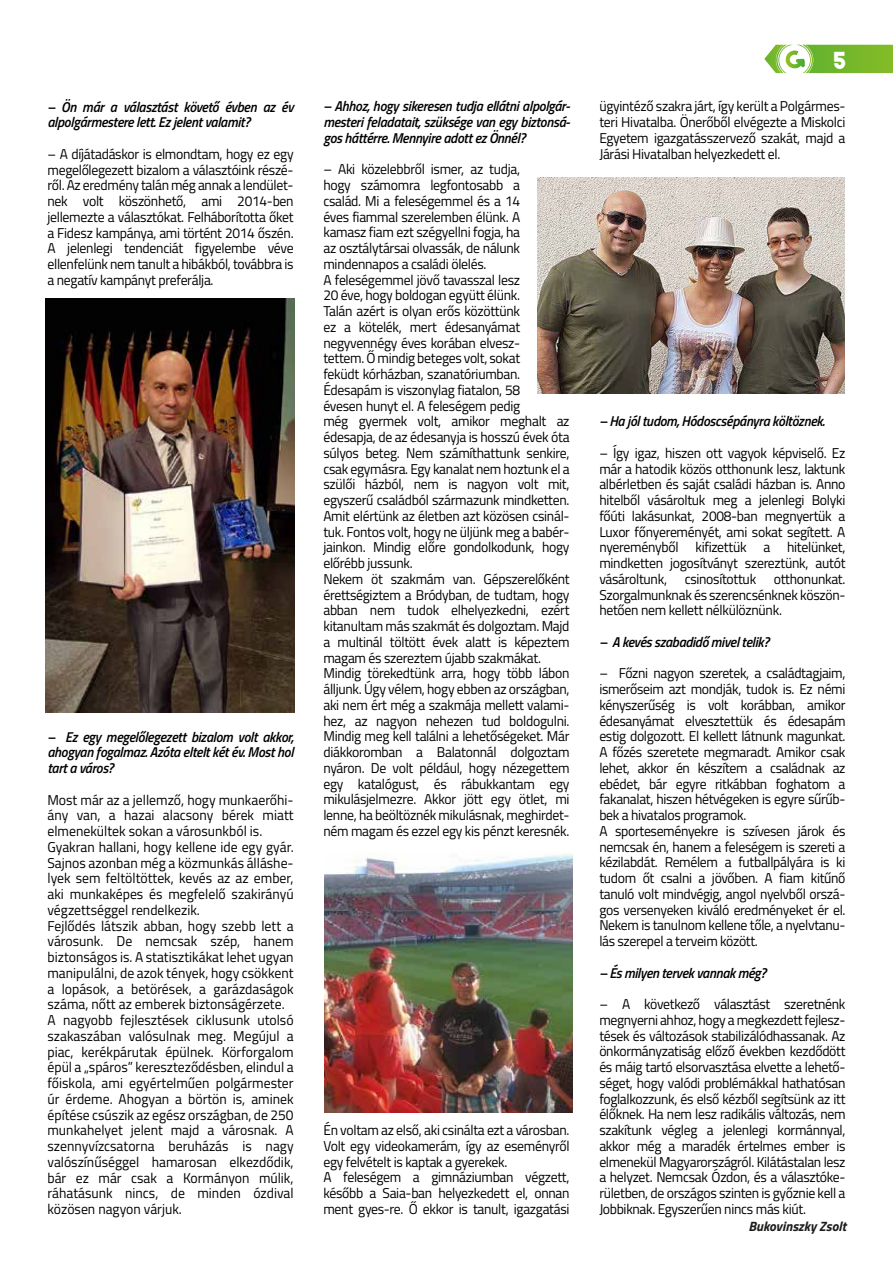
<style>
.page{position:relative;width:893px;height:1263px;background:#fff}
.page>*{position:absolute;margin:0;border:0;box-sizing:border-box;transform-origin:0 0}
.t1{font:23.4px "The Bold Font";color:#fff}
.t2{font:14.25px/15.8px "Titillium Web";letter-spacing:-.02em;color:#000;text-align:justify}
.t3{font:14.25px/15.8px "Titillium Web";color:#000}
.t4{font:italic 600 14.25px/15.8px "Titillium Web";letter-spacing:-.02em;color:#000;text-align:justify}
.t5{font:italic 700 13.5px "Titillium Web";color:#1d1d1b}
</style>
<div class="page">
<img style="left:537px;top:177px;width:308px;height:217px">
<img style="left:325px;top:854px;width:247px;height:259px">
<img style="left:45px;top:298px;width:250px;height:414px">
<svg style="left:764px;top:45px;width:129px;height:28px"></svg>
<p class="t4" style="left:47px;top:98px;width:248px">– Ön már a választást követő évben az év alpolgármestere lett. Ez jelent valamit?</p>
<p class="t2" style="left:47px;top:145px;width:248px">– A díjátadáskor is elmondtam, hogy ez egy megelőlegezett bizalom a választóink részé&shy;ről. Az eredmény talán még annak a lendület&shy;nek volt köszönhető, ami 2014-ben jellemezte a választókat. Felháborította őket a Fidesz kampánya, ami történt 2014 őszén.<br>A jelenlegi tendenciát figyelembe véve ellenfelünk nem tanult a hibákból, továbbra is a negatív kampányt preferálja.</p>
<p class="t4" style="left:47px;top:728px;width:248px">– Ez egy megelőlegezett bizalom volt akkor, ahogyan fogalmaz. Azóta eltelt két év. Most hol tart a város?</p>
<p class="t3" style="left:47px;top:791px;width:248px">Most már az a jellemző, hogy munkaerőhi&shy;ány van, a hazai alacsony bérek miatt elmenekültek sokan a városunkból is.<br>Gyakran hallani, hogy kellene ide egy gyár.<br>Sajnos azonban még a közmunkás álláshe&shy;lyek sem feltöltöttek, kevés az az ember, aki munkaképes és megfelelő szakirányú végzettséggel rendelkezik.<br>Fejlődés látszik abban, hogy szebb lett a városunk. De nemcsak szép, hanem biztonságos is. A statisztikákat lehet ugyan manipulálni, de azok tények, hogy csökkent a lopások, a betörések, a garázdaságok száma, nőtt az emberek biztonságérzete.<br>A nagyobb fejlesztések ciklusunk utolsó szakaszában valósulnak meg. Megújul a piac, kerékpárutak épülnek. Körforgalom épül a „spáros” kereszteződésben, elindul a főiskola, ami egyértelműen polgármester úr érdeme. Ahogyan a börtön is, aminek építése csúszik az egész országban, de 250 munkahelyet jelent majd a városnak. A szennyvízcsatorna beruházás is nagy valószínűséggel hamarosan elkezdődik, bár ez már csak a Kormányon múlik, ráhatásunk nincs, de minden ózdival közösen nagyon várjuk.</p>
<p class="t4" style="left:323px;top:98px;width:248px">– Ahhoz, hogy sikeresen tudja ellátni alpolgár&shy;mesteri feladatait, szüksége van egy biztonsá&shy;gos háttérre. Mennyire adott ez Önnél?</p>
<p class="t2" style="left:323px;top:161px;width:248px;text-align:left">– Aki közelebbről ismer, az tudja,<br>hogy számomra legfontosabb a<br>család. Mi a feleségemmel és a 14<br>éves fiammal szerelemben élünk. A<br>kamasz fiam ezt szégyellni fogja, ha<br>az osztálytársai olvassák, de nálunk mindennapos a családi ölelés.<br>A feleségemmel jövő tavasszal lesz<br>20 éve, hogy boldogan együtt élünk.<br>Talán azért is olyan erős közöttünk<br>ez a kötelék, mert édesanyámat negyvennégy éves korában elvesz-<br>tettem. Ő mindig beteges volt, sokat<br>feküdt kórházban, szanatóriumban.<br>Édesapám is viszonylag fiatalon, 58<br>évesen hunyt el. A feleségem pedig<br>még gyermek volt, amikor meghalt az édesapja, de az édesanyja is hosszú évek óta súlyos beteg. Nem számíthattunk senkire, csak egymásra. Egy kanalat nem hoztunk el a szülői házból, nem is nagyon volt mit, egyszerű családból származunk mindketten.<br>Amit elértünk az életben azt közösen csinál&shy;tuk. Fontos volt, hogy ne üljünk meg a babér&shy;jainkon. Mindig előre gondolkodunk, hogy előrébb jussunk.<br>Nekem öt szakmám van. Gépszerelőként érettségiztem a Bródyban, de tudtam, hogy abban nem tudok elhelyezkedni, ezért kitanultam más szakmát és dolgoztam. Majd a multinál töltött évek alatt is képeztem magam és szereztem újabb szakmákat.<br>Mindig törekedtünk arra, hogy több lábon álljunk. Úgy vélem, hogy ebben az országban, aki nem ért még a szakmája mellett valami&shy;hez, az nagyon nehezen tud boldogulni.<br>Mindig meg kell találni a lehetőségeket. Már diákkoromban a Balatonnál dolgoztam nyáron. De volt például, hogy nézegettem egy katalógust, és rábukkantam egy mikulásjelmezre. Akkor jött egy ötlet, mi lenne, ha beöltöznék mikulásnak, meghirdet&shy;ném magam és ezzel egy kis pénzt keresnék.</p>
<p class="t2" style="left:323px;top:1122px;width:248px;text-align:left">Én voltam az első, aki csinálta ezt a városban.<br>Volt egy videokamerám, így az eseményről egy felvételt is kaptak a gyerekek.<br>A feleségem a gimnáziumban végzett, később a Saia-ban helyezkedett el, onnan ment gyes-re. Ő ekkor is tanult, igazgatási</p>
<h1 class="t1" style="left:833px;top:45px;width:15px">5</h1>
<p class="t2" style="left:599px;top:98px;width:248px">ügyintéző szakra járt, így került a Polgármes&shy;teri Hivatalba. Önerőből elvégezte a Miskolci Egyetem igazgatásszervező szakát, majd a Járási Hivatalban helyezkedett el.</p>
<p class="t4" style="left:599px;top:413px;width:227px">– Ha jól tudom, Hódoscsépányra költöznek.</p>
<p class="t2" style="left:599px;top:444px;width:248px">– Így igaz, hiszen ott vagyok képviselő. Ez már a hatodik közös otthonunk lesz, laktunk albérletben és saját családi házban is. Anno hitelből vásároltuk meg a jelenlegi Bolyki főúti lakásunkat, 2008-ban megnyertük a Luxor főnyereményét, ami sokat segített. A nyereményből kifizettük a hitelünket, mindketten jogosítványt szereztünk, autót vásároltunk, csinosítottuk otthonunkat.<br>Szorgalmunknak és szerencsénknek köszön&shy;hetően nem kellett nélkülöznünk.</p>
<p class="t4" style="left:599px;top:633px;width:171px">– A kevés szabadidő mivel telik?</p>
<p class="t2" style="left:599px;top:665px;width:248px;text-align:left">– Főzni nagyon szeretek, a családtagjaim, ismerőseim azt mondják, tudok is. Ez némi kényszerűség is volt korábban, amikor édesanyámat elvesztettük és édesapám estig dolgozott. El kellett látnunk magunkat.<br>A főzés szeretete megmaradt. Amikor csak lehet, akkor én készítem a családnak az ebédet, bár egyre ritkábban foghatom a fakanalat, hiszen hétvégeken is egyre sűrűb&shy;bek a hivatalos programok.<br>A sporteseményekre is szívesen járok és nemcsak én, hanem a feleségem is szereti a kézilabdát. Remélem a futballpályára is ki tudom őt csalni a jövőben. A fiam kitűnő tanuló volt mindvégig, angol nyelvből orszá&shy;gos versenyeken kiváló eredményeket ér el.<br>Nekem is tanulnom kellene tőle, a nyelvtanu&shy;lás szerepel a terveim között.</p>
<p class="t4" style="left:599px;top:964px;width:168px">– És milyen tervek vannak még?</p>
<p class="t2" style="left:599px;top:996px;width:248px">– A következő választást szeretnénk megnyerni ahhoz, hogy a megkezdett fejlesz&shy;tések és változások stabilizálódhassanak. Az önkormányzatiság előző években kezdődött és máig tartó elsorvasztása elvette a lehető&shy;séget, hogy valódi problémákkal hathatósan foglalkozzunk, és első kézből segítsünk az itt élőknek. Ha nem lesz radikális változás, nem szakítunk végleg a jelenlegi kormánnyal, akkor még a maradék értelmes ember is elmenekül Magyarországról. Kilátástalan lesz a helyzet. Nemcsak Ózdon, és a választóke&shy;rületben, de országos szinten is győznie kell a Jobbiknak. Egyszerűen nincs más kiút.</p>
<p class="t5" style="left:748px;top:1216px;width:99px">Bukovinszky Zsolt</p>
</div>
